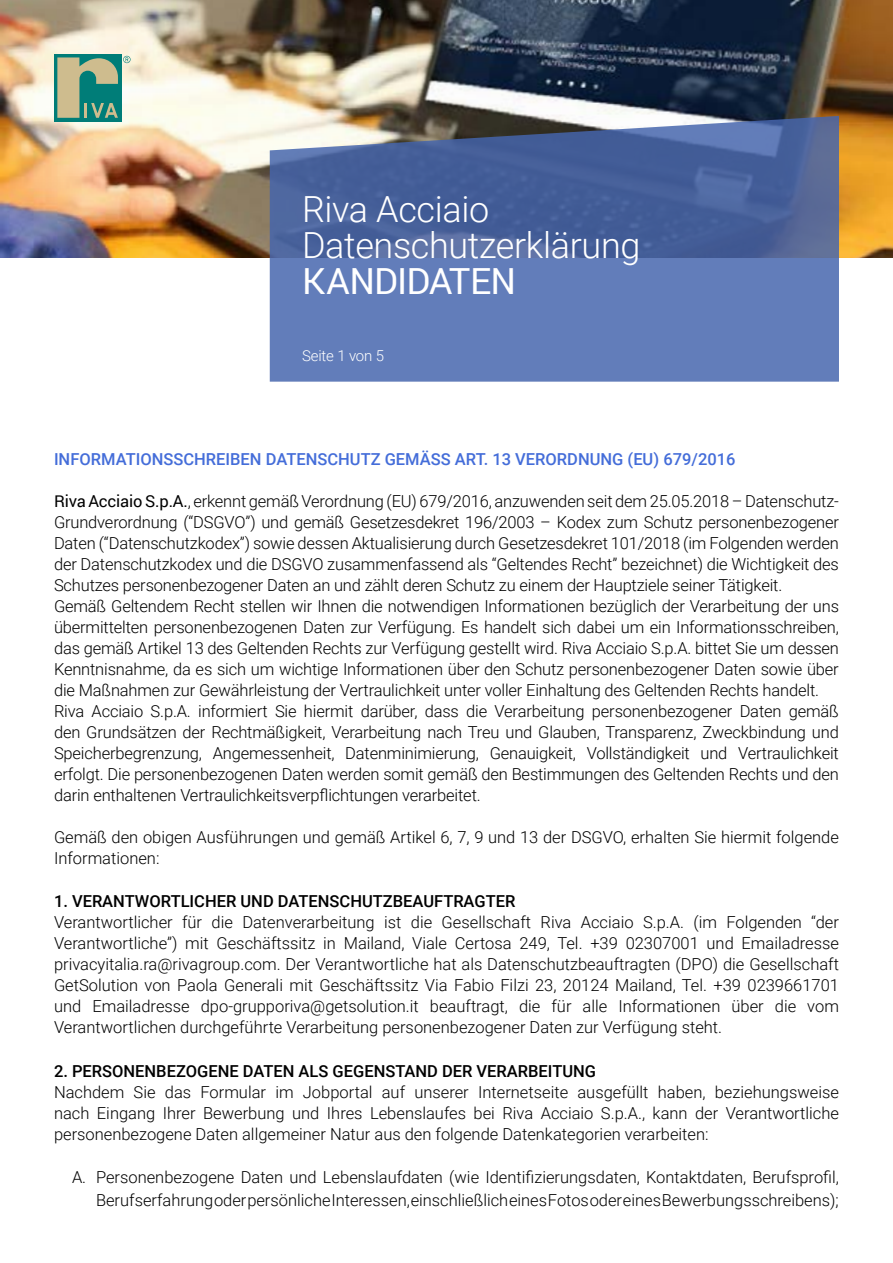
<style>
.page{position:relative;width:893px;height:1263px;background:#fff}
.page>*{position:absolute;margin:0;border:0;box-sizing:border-box;transform-origin:0 0}
.t1{font:300 36px/36px "Roboto";letter-spacing:-.01em;color:#fff}
.t2{font:36px "Roboto";letter-spacing:-.02em;color:#fff}
.t3{font:300 16.5px/21px "Roboto";letter-spacing:-.01em;color:#000}
.t4{font:500 16.5px "Roboto";color:#000}
.t5{font:500 16.5px "Roboto";color:#446dd9}
.t6{font:300 15px "Roboto";letter-spacing:-.01em;color:#fff}
.s1{font-weight:400}
</style>
<div class="page">
<img style="left:0;top:0;width:893px;height:258px">
<svg style="left:270px;top:116px;width:569px;height:266px;background:#5b72a8"></svg>
<div style="left:54px;top:54px;width:67px;height:67px;background:#007d78"></div>
<svg style="left:57px;top:56px;width:74px;height:62px"></svg>
<h1 class="t1" style="left:302px;top:189px;width:340px">Riva Acciaio<br>Datenschutzerklärung</h1>
<h1 class="t2" style="left:302px;top:255px;width:216px">KANDIDATEN</h1>
<p class="t6" style="left:302px;top:345px;width:84px">Seite 1 von 5</p>
<p class="t5" style="left:54px;top:447px;width:683px">INFORMATIONSSCHREIBEN DATENSCHUTZ GEMÄSS ART. 13 VERORDNUNG (EU) 679/2016</p>
<p class="t3" style="left:54px;top:490px;width:786px"><span class="s1">Riva Acciaio S.p.A.</span>, erkennt gemäß Verordnung (EU) 679/2016, anzuwenden seit dem 25.05.2018 – Datenschutz-Grundverordnung (“DSGVO”) und gemäß Gesetzesdekret 196/2003 – Kodex zum Schutz personenbezogener Daten (“Datenschutzkodex”) sowie dessen Aktualisierung durch Gesetzesdekret 101/2018 (im Folgenden werden der Datenschutzkodex und die DSGVO zusammenfassend als “Geltendes Recht” bezeichnet) die Wichtigkeit des Schutzes personenbezogener Daten an und zählt deren Schutz zu einem der Hauptziele seiner Tätigkeit.<br>Gemäß Geltendem Recht stellen wir Ihnen die notwendigen Informationen bezüglich der Verarbeitung der uns übermittelten personenbezogenen Daten zur Verfügung. Es handelt sich dabei um ein Informationsschreiben, das gemäß Artikel 13 des Geltenden Rechts zur Verfügung gestellt wird. Riva Acciaio S.p.A. bittet Sie um dessen Kenntnisnahme, da es sich um wichtige Informationen über den Schutz personenbezogener Daten sowie über die Maßnahmen zur Gewährleistung der Vertraulichkeit unter voller Einhaltung des Geltenden Rechts handelt.<br>Riva Acciaio S.p.A. informiert Sie hiermit darüber, dass die Verarbeitung personenbezogener Daten gemäß den Grundsätzen der Rechtmäßigkeit, Verarbeitung nach Treu und Glauben, Transparenz, Zweckbindung und Speicherbegrenzung, Angemessenheit, Datenminimierung, Genauigkeit, Vollständigkeit und Vertraulichkeit erfolgt. Die personenbezogenen Daten werden somit gemäß den Bestimmungen des Geltenden Rechts und den darin enthaltenen Vertraulichkeitsverpflichtungen verarbeitet.</p>
<p class="t3" style="left:54px;top:826px;width:786px">Gemäß den obigen Ausführungen und gemäß Artikel 6, 7, 9 und 13 der DSGVO, erhalten Sie hiermit folgende<br>Informationen:</p>
<p class="t4" style="left:54px;top:890px;width:463px">1. VERANTWORTLICHER UND DATENSCHUTZBEAUFTRAGTER</p>
<p class="t3" style="left:54px;top:911px;width:786px;text-align:justify">Verantwortlicher für die Datenverarbeitung ist die Gesellschaft Riva Acciaio S.p.A. (im Folgenden “der Verantwortliche”) mit Geschäftssitz in Mailand, Viale Certosa 249, Tel. +39 02307001 und Emailadresse privacyitalia.ra@rivagroup.com. Der Verantwortliche hat als Datenschutzbeauftragten (DPO) die Gesellschaft GetSolution von Paola Generali mit Geschäftssitz Via Fabio Filzi 23, 20124 Mailand, Tel. +39 0239661701 und Emailadresse dpo-grupporiva@getsolution.it beauftragt, die für alle Informationen über die vom Verantwortlichen durchgeführte Verarbeitung personenbezogener Daten zur Verfügung steht.</p>
<p class="t4" style="left:54px;top:1059px;width:544px">2. PERSONENBEZOGENE DATEN ALS GEGENSTAND DER VERARBEITUNG</p>
<p class="t3" style="left:54px;top:1081px;width:786px;text-align:justify">Nachdem Sie das Formular im Jobportal auf unserer Internetseite ausgefüllt haben, beziehungsweise nach Eingang Ihrer Bewerbung und Ihres Lebenslaufes bei Riva Acciaio S.p.A., kann der Verantwortliche personenbezogene Daten allgemeiner Natur aus den folgende Datenkategorien verarbeiten:</p>
<p class="t3" style="left:72px;top:1165px;width:768px;line-height:22.5px;text-align:right">A. Personenbezogene Daten und Lebenslaufdaten (wie Identifizierungsdaten, Kontaktdaten, Berufsprofil,<br>Berufserfahrung oder persönliche Interessen, einschließlich eines Fotos oder eines Bewerbungsschreibens);</p>
</div>
